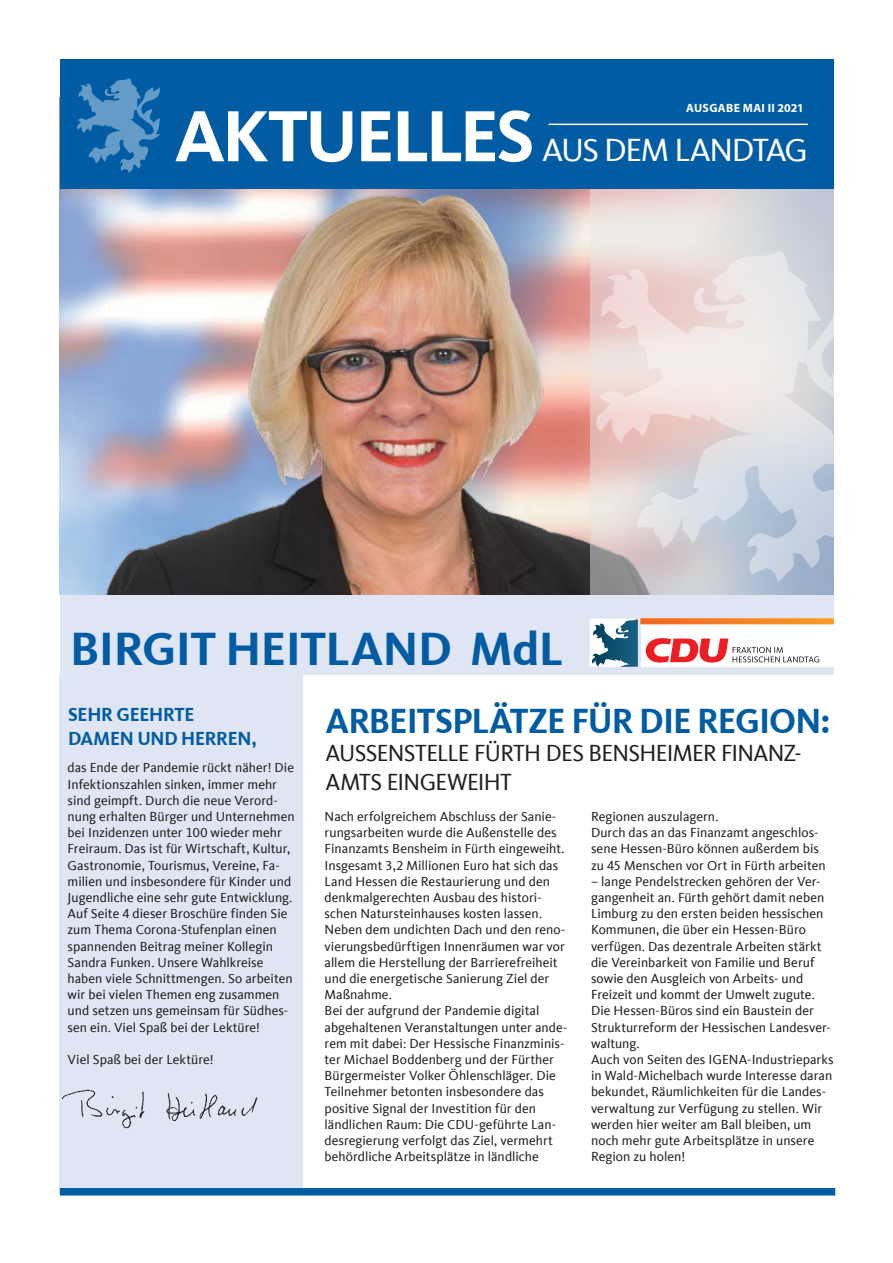
<style>
.page{position:relative;width:893px;height:1263px;background:#fff}
.page>*{position:absolute;margin:0;border:0;box-sizing:border-box;transform-origin:0 0}
.t1{font:700 75px "CDU Kievit Tab";letter-spacing:-.045em;color:#fff}
.t2{font:700 48px "CDU Kievit Tab";letter-spacing:-.01em;color:#015ca3}
.t3{font:700 36px "CDU Kievit Tab";letter-spacing:-.03em;color:#015ca3}
.t4{font:33px "CDU Kievit Tab";letter-spacing:-.045em;color:#fff}
.t5{font:24px/28.5px "CDU Kievit Tab";letter-spacing:-.025em;color:#231f20}
.t6{font:700 19.5px/23.4px "CDU Kievit Tab";letter-spacing:-.01em;color:#015ca3}
.t7{font:13.5px/16.2px "CDU Kievit Tab";color:#231f20}
.t8{font:700 12px "Myriad Pro";letter-spacing:.025em;color:#fff}
</style>
<div class="page">
<div style="left:60px;top:60px;width:773px;height:615px;background:#dfe5f2"></div>
<img style="left:60px;top:189px;width:530px;height:405px">
<div style="left:60px;top:60px;width:773px;height:129px;background:#015ca3"></div>
<svg style="left:77px;top:78px;width:83px;height:95px"></svg>
<hr style="left:549px;top:124px;width:259px;height:1px;background:#fff">
<div style="left:641px;top:624px;width:192px;height:43px;background:#fff"></div>
<img style="left:641px;top:619px;width:192px;height:5px">
<svg style="left:645px;top:638px;width:174px;height:25px"></svg>
<img style="left:590px;top:619px;width:48px;height:48px">
<svg style="left:590px;top:189px;width:243px;height:405px"></svg>
<svg style="left:596px;top:251px;width:237px;height:332px"></svg>
<div style="left:60px;top:675px;width:243px;height:519px;background:#dfe5f2"></div>
<img style="left:62px;top:1089px;width:196px;height:40px">
<div style="left:60px;top:1188px;width:775px;height:7px;background:#015ca3"></div>
<h1 class="t1" style="left:174px;top:92px;width:362px">AKTUELLES</h1>
<p class="t8" style="left:686px;top:100px;width:119px">AUSGABE MAI II 2021</p>
<h3 class="t4" style="left:542px;top:132px;width:267px">AUS DEM LANDTAG</h3>
<h2 class="t2" style="left:70px;top:621px;width:495px">BIRGIT HEITLAND MdL</h2>
<h3 class="t6" style="left:68px;top:703px;width:190px">SEHR GEEHRTE<br>DAMEN UND HERREN,</h3>
<p class="t7" style="left:68px;top:760px;width:229px">das Ende der Pandemie rückt näher! Die Infektionszahlen sinken, immer mehr sind geimpft. Durch die neue Verord&shy;nung erhalten Bürger und Unternehmen bei Inzidenzen unter 100 wieder mehr Freiraum. Das ist für Wirtschaft, Kultur, Gastronomie, Tourismus, Vereine, Fa&shy;milien und insbesondere für Kinder und Jugendliche eine sehr gute Entwicklung.<br>Auf Seite 4 dieser Broschüre finden Sie zum Thema Corona-Stufenplan einen spannenden Beitrag meiner Kollegin Sandra Funken. Unsere Wahlkreise haben viele Schnittmengen. So arbeiten wir bei vielen Themen eng zusammen und setzen uns gemeinsam für Südhes&shy;sen ein. Viel Spaß bei der Lektüre!</p>
<p class="t7" style="left:68px;top:1051px;width:147px">Viel Spaß bei der Lektüre!</p>
<h3 class="t3" style="left:326px;top:700px;width:506px">ARBEITSPLÄTZE FÜR DIE REGION:</h3>
<h3 class="t5" style="left:326px;top:739px;width:477px">AUSSENSTELLE FÜRTH DES BENSHEIMER FINANZ-<br>AMTS EINGEWEIHT</h3>
<p class="t7" style="left:325px;top:808px;width:244px">Nach erfolgreichem Abschluss der Sanie&shy;rungsarbeiten wurde die Außenstelle des Finanzamts Bensheim in Fürth eingeweiht.<br>Insgesamt 3,2 Millionen Euro hat sich das Land Hessen die Restaurierung und den denkmalgerechten Ausbau des histori&shy;schen Natursteinhauses kosten lassen.<br>Neben dem undichten Dach und den reno&shy;vierungsbedürftigen Innenräumen war vor allem die Herstellung der Barrierefreiheit und die energetische Sanierung Ziel der Maßnahme.<br>Bei der aufgrund der Pandemie digital abgehaltenen Veranstaltungen unter ande&shy;rem mit dabei: Der Hessische Finanzminis&shy;ter Michael Boddenberg und der Fürther Bürgermeister Volker Öhlenschläger. Die Teilnehmer betonten insbesondere das positive Signal der Investition für den ländlichen Raum: Die CDU-geführte Lan&shy;desregierung verfolgt das Ziel, vermehrt behördliche Arbeitsplätze in ländliche</p>
<p class="t7" style="left:591px;top:808px;width:236px">Regionen auszulagern.<br>Durch das an das Finanzamt angeschlos&shy;sene Hessen-Büro können außerdem bis zu 45 Menschen vor Ort in Fürth arbeiten</p>
<p class="t7" style="left:591px;top:873px;width:244px">– lange Pendelstrecken gehören der Ver&shy;gangenheit an. Fürth gehört damit neben Limburg zu den ersten beiden hessischen Kommunen, die über ein Hessen-Büro verfügen. Das dezentrale Arbeiten stärkt die Vereinbarkeit von Familie und Beruf sowie den Ausgleich von Arbeits- und Freizeit und kommt der Umwelt zugute.<br>Die Hessen-Büros sind ein Baustein der Strukturreform der Hessischen Landesver&shy;waltung.<br>Auch von Seiten des IGENA-Industrieparks in Wald-Michelbach wurde Interesse daran bekundet, Räumlichkeiten für die Landes&shy;verwaltung zur Verfügung zu stellen. Wir werden hier weiter am Ball bleiben, um noch mehr gute Arbeitsplätze in unsere Region zu holen!</p>
</div>
